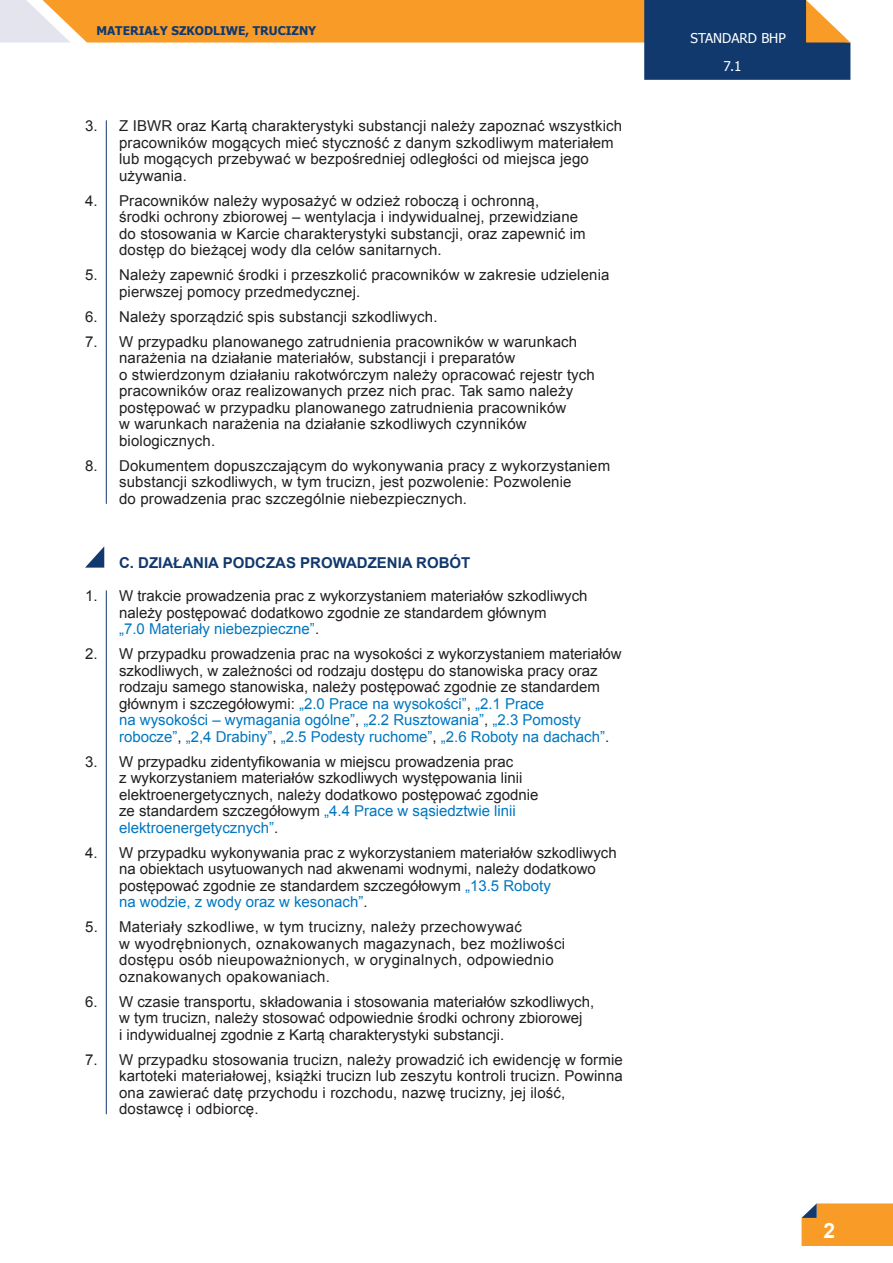
<style>
.page{position:relative;width:893px;height:1263px;background:#fff}
.page>*{position:absolute;margin:0;border:0;box-sizing:border-box;transform-origin:0 0}
.tekst{font:700 21px "Arial";color:#fff}
.Tekst_numerowany{font:15px/16.5px "Arial";letter-spacing:.01em;color:#231f20}
.Tytulik{font:700 15px "Arial";color:#11396e}
.t1{font:13.5px "Tahoma";color:#fff}
.t2{font:700 12px "Tahoma";color:#11396e}
.s1{color:#0077c0}
</style>
<div class="page">
<svg style="left:801px;top:1203px;width:92px;height:43px;background:#f19d32"></svg>
<svg style="left:0;top:0;width:850px;height:80px"></svg>
<hr style="left:106px;top:590px;width:1px;height:524px;background:#11396e">
<hr style="left:106px;top:120px;width:1px;height:384px;background:#11396e">
<svg style="left:85px;top:546px;width:19px;height:22px"></svg>
<p class="t2" style="left:96px;top:23px;width:221px">MATERIAŁY SZKODLIWE, TRUCIZNY</p>
<p class="Tekst_numerowany" style="left:119px;top:118px;width:505px;text-indent:-34px">3. Z IBWR oraz Kartą charakterystyki substancji należy zapoznać wszystkich pracowników mogących mieć styczność z danym szkodliwym materiałem lub mogących przebywać w bezpośredniej odległości od miejsca jego używania.</p>
<p class="Tekst_numerowany" style="left:119px;top:192px;width:468px;text-indent:-34px">4. Pracowników należy wyposażyć w odzież roboczą i ochronną,<br>środki ochrony zbiorowej – wentylacja i indywidualnej, przewidziane do stosowania w Karcie charakterystyki substancji, oraz zapewnić im dostęp do bieżącej wody dla celów sanitarnych.</p>
<p class="Tekst_numerowany" style="left:119px;top:267px;width:492px;text-indent:-34px">5. Należy zapewnić środki i przeszkolić pracowników w zakresie udzielenia pierwszej pomocy przedmedycznej.</p>
<p class="Tekst_numerowany" style="left:85px;top:308px;width:354px">6. Należy sporządzić spis substancji szkodliwych.</p>
<p class="Tekst_numerowany" style="left:119px;top:333px;width:477px;text-indent:-34px">7. W przypadku planowanego zatrudnienia pracowników w warunkach narażenia na działanie materiałów, substancji i preparatów<br>o stwierdzonym działaniu rakotwórczym należy opracować rejestr tych pracowników oraz realizowanych przez nich prac. Tak samo należy postępować w przypadku planowanego zatrudnienia pracowników<br>w warunkach narażenia na działanie szkodliwych czynników biologicznych.</p>
<p class="Tekst_numerowany" style="left:119px;top:457px;width:493px;text-indent:-34px">8. Dokumentem dopuszczającym do wykonywania pracy z wykorzystaniem substancji szkodliwych, w tym trucizn, jest pozwolenie: Pozwolenie<br>do prowadzenia prac szczególnie niebezpiecznych.</p>
<p class="Tytulik" style="left:119px;top:552px;width:353px">C. DZIAŁANIA PODCZAS PROWADZENIA ROBÓT</p>
<p class="Tekst_numerowany" style="left:119px;top:588px;width:470px;text-indent:-34px">1. W trakcie prowadzenia prac z wykorzystaniem materiałów szkodliwych należy postępować dodatkowo zgodnie ze standardem głównym<br><span class="s1">„7.0 Materiały niebezpieczne”</span>.</p>
<p class="Tekst_numerowany" style="left:119px;top:646px;width:504px;text-indent:-34px">2. W przypadku prowadzenia prac na wysokości z wykorzystaniem materiałów szkodliwych, w zależności od rodzaju dostępu do stanowiska pracy oraz rodzaju samego stanowiska, należy postępować zgodnie ze standardem głównym i szczegółowymi: <span class="s1">„2.0 Prace na wysokości”</span>, <span class="s1">„2.1 Prace<br>na wysokości – wymagania ogólne”</span>, <span class="s1">„2.2 Rusztowania”</span>, <span class="s1">„2.3 Pomosty robocze”</span>, <span class="s1">„2,4 Drabiny”</span>, <span class="s1">„2.5 Podesty ruchome”</span>, <span class="s1">„2.6 Roboty na dachach”</span>.</p>
<p class="Tekst_numerowany" style="left:119px;top:753px;width:421px;text-indent:-34px">3. W przypadku zidentyfikowania w miejscu prowadzenia prac<br>z wykorzystaniem materiałów szkodliwych występowania linii elektroenergetycznych, należy dodatkowo postępować zgodnie ze standardem szczegółowym <span class="s1">„4.4 Prace w sąsiedztwie linii elektroenergetycznych”</span>.</p>
<p class="Tekst_numerowany" style="left:119px;top:844px;width:499px;text-indent:-34px">4. W przypadku wykonywania prac z wykorzystaniem materiałów szkodliwych na obiektach usytuowanych nad akwenami wodnymi, należy dodatkowo postępować zgodnie ze standardem szczegółowym <span class="s1">„13.5 Roboty<br>na wodzie, z wody oraz w kesonach”</span>.</p>
<p class="Tekst_numerowany" style="left:119px;top:919px;width:448px;text-indent:-34px">5. Materiały szkodliwe, w tym trucizny, należy przechowywać<br>w wyodrębnionych, oznakowanych magazynach, bez możliwości dostępu osób nieupoważnionych, w oryginalnych, odpowiednio oznakowanych opakowaniach.</p>
<p class="Tekst_numerowany" style="left:119px;top:993px;width:477px;text-indent:-34px">6. W czasie transportu, składowania i stosowania materiałów szkodliwych, w tym trucizn, należy stosować odpowiednie środki ochrony zbiorowej<br>i indywidualnej zgodnie z Kartą charakterystyki substancji.</p>
<p class="Tekst_numerowany" style="left:119px;top:1051px;width:505px;text-indent:-34px">7. W przypadku stosowania trucizn, należy prowadzić ich ewidencję w formie kartoteki materiałowej, książki trucizn lub zeszytu kontroli trucizn. Powinna ona zawierać datę przychodu i rozchodu, nazwę trucizny, jej ilość, dostawcę i odbiorcę.</p>
<p class="t1" style="left:691px;top:29px;width:97px">STANDARD BHP</p>
<p class="t1" style="left:724px;top:57px;width:19px">7.1</p>
<p class="tekst" style="left:823px;top:1217px;width:13px">2</p>
</div>
